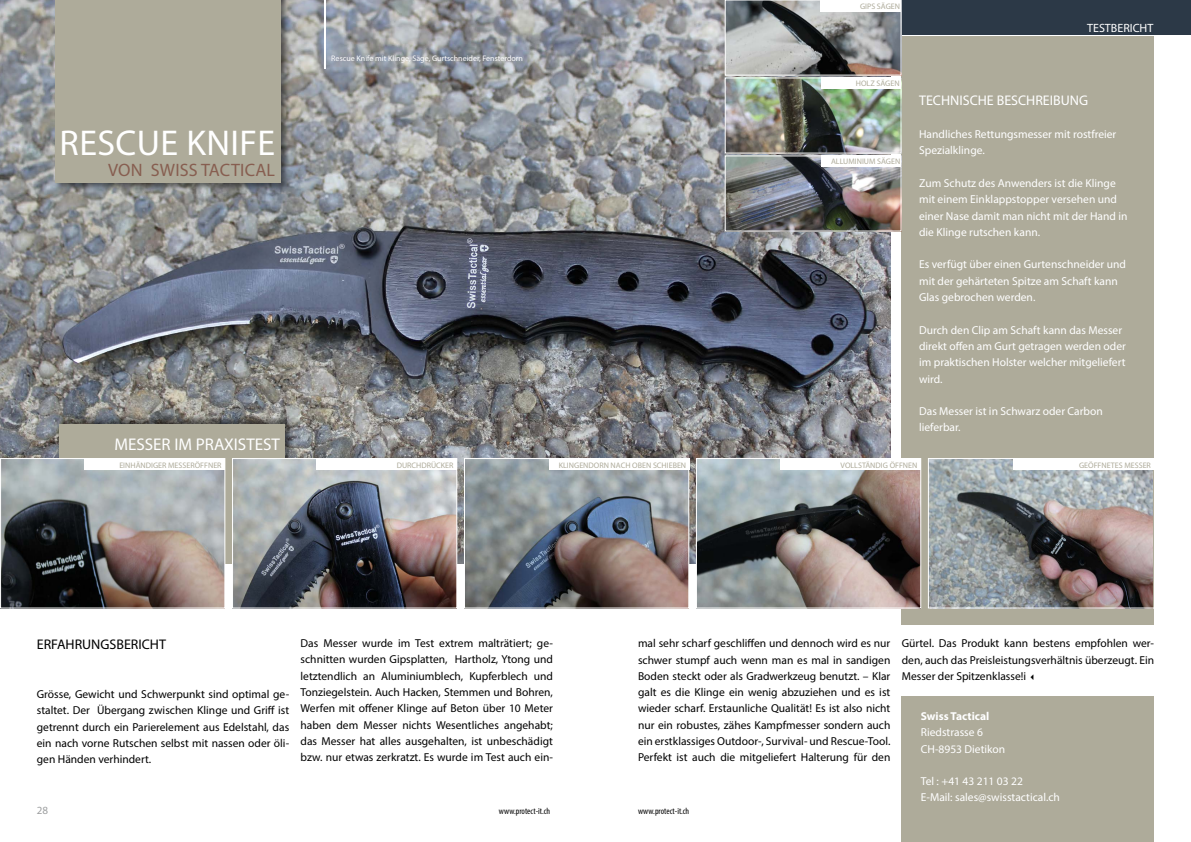
<style>
.page{position:relative;width:1191px;height:842px;background:#fff}
.page>*{position:absolute;margin:0;border:0;box-sizing:border-box;transform-origin:0 0}
.t1{font:36px "Myriad Pro";letter-spacing:.01em;color:#fff}
.t2{font:18px "Myriad Pro";letter-spacing:.01em;color:#875e50}
.t3{font:17px "Myriad Pro";color:#fff}
.t4{font:14px "Myriad Pro";color:#fff}
.t5{font:14px "Myriad Pro";color:#000}
.t6{font:12px "Myriad Pro";color:#fff}
.t7{font:11.5px/16.3px "Myriad Pro";color:#000;text-align:justify}
.t8{font:11.5px/16.3px "Myriad Pro";color:#fff}
.t9{font:700 11.5px "Myriad Pro";color:#fff}
.t10{font:11px "Myriad Pro";color:#9c9e9f}
.t11{font:condensed 9px "Myriad Pro";color:#000}
.t12{font:8px "Myriad Pro";color:#aeab9a}
.t13{font:8px "Myriad Pro";color:#fff}
</style>
<div class="page">
<div style="left:901px;top:0;width:290px;height:34px;background:#2c3947"></div>
<div style="left:901px;top:36px;width:253px;height:588px;background:#aeab9a"></div>
<img style="left:0;top:0;width:890px;height:564px">
<img style="left:466px;top:460px;width:221px;height:146px">
<div style="left:464px;top:458px;width:225px;height:150px;border:1px solid #fff"></div>
<img style="left:698px;top:460px;width:221px;height:146px">
<div style="left:696px;top:458px;width:225px;height:150px;border:1px solid #fff"></div>
<img style="left:930px;top:460px;width:222px;height:146px">
<div style="left:928px;top:458px;width:227px;height:150px;border:1px solid #fff"></div>
<div style="left:54px;top:0;width:236px;height:191px;background:#000;opacity:.5"></div>
<div style="left:55px;top:0;width:226px;height:182px;background:#aeab9a"></div>
<div style="left:57px;top:414px;width:237px;height:151px;background:#000;opacity:.5"></div>
<div style="left:60px;top:424px;width:225px;height:140px;background:#aeab9a"></div>
<img style="left:2px;top:460px;width:221px;height:146px">
<div style="left:0;top:458px;width:225px;height:150px;border:1px solid #fff"></div>
<img style="left:234px;top:460px;width:221px;height:146px">
<div style="left:232px;top:458px;width:225px;height:150px;border:1px solid #fff"></div>
<div style="left:901px;top:696px;width:253px;height:146px;background:#aeab9a"></div>
<img style="left:726px;top:2px;width:173px;height:72px">
<div style="left:724px;top:0;width:177px;height:76px;border:1px solid #fff"></div>
<img style="left:726px;top:79px;width:173px;height:73px">
<div style="left:724px;top:77px;width:177px;height:77px;border:1px solid #fff"></div>
<img style="left:726px;top:157px;width:173px;height:73px">
<div style="left:724px;top:155px;width:177px;height:77px;border:1px solid #fff"></div>
<div style="left:820px;top:155px;width:80px;height:11px;background:#fff"></div>
<div style="left:820px;top:77px;width:80px;height:12px;background:#fff"></div>
<div style="left:820px;top:0;width:81px;height:11px;background:#fff"></div>
<div style="left:549px;top:459px;width:140px;height:11px;background:#fff"></div>
<div style="left:316px;top:459px;width:140px;height:11px;background:#fff"></div>
<div style="left:84px;top:458px;width:141px;height:11px;background:#fff"></div>
<div style="left:780px;top:458px;width:140px;height:11px;background:#fff"></div>
<div style="left:1013px;top:458px;width:141px;height:11px;background:#fff"></div>
<hr style="left:325px;top:0;width:1px;height:68px;background:#fff">
<h1 class="t1" style="left:60px;top:120px;width:217px">RESCUE KNIFE</h1>
<h2 class="t2" style="left:108px;top:159px;width:168px">VON SWISS TACTICAL</h2>
<p class="t13" style="left:331px;top:53px;width:193px">Rescue Knife mit Klinge, Säge, Gurtschneider, Fensterdorn</p>
<h3 class="t3" style="left:114px;top:434px;width:167px">MESSER IM PRAXISTEST</h3>
<p class="t12" style="left:860px;top:1px;width:42px">GIPS SÄGEN</p>
<p class="t12" style="left:856px;top:79px;width:45px">HOLZ SÄGEN</p>
<p class="t12" style="left:831px;top:157px;width:71px">ALLUMINIUM SÄGEN</p>
<p class="t6" style="left:1087px;top:20px;width:68px">TESTBERICHT</p>
<p class="t4" style="left:919px;top:92px;width:170px">TECHNISCHE BESCHREIBUNG</p>
<p class="t8" style="left:919px;top:126px;width:199px">Handliches Rettungsmesser mit rostfreier<br>Spezialklinge.</p>
<p class="t8" style="left:919px;top:175px;width:210px">Zum Schutz des Anwenders ist die Klinge mit einem Einklappstopper versehen und einer Nase damit man nicht mit der Hand in die Klinge rutschen kann.</p>
<p class="t8" style="left:919px;top:256px;width:208px">Es verfügt über einen Gurtenschneider und mit der gehärteten Spitze am Schaft kann<br>Glas gebrochen werden.</p>
<p class="t8" style="left:919px;top:321px;width:208px">Durch den Clip am Schaft kann das Messer direkt offen am Gurt getragen werden oder im praktischen Holster welcher mitgeliefert wird.</p>
<p class="t8" style="left:919px;top:403px;width:185px">Das Messer ist in Schwarz oder Carbon lieferbar.</p>
<p class="t12" style="left:119px;top:460px;width:104px">EINHÄNDIGER MESSERÖFFNER</p>
<p class="t12" style="left:397px;top:460px;width:58px">DURCHDRÜCKER</p>
<p class="t12" style="left:559px;top:460px;width:129px">KLINGENDORN NACH OBEN SCHIEBEN</p>
<p class="t12" style="left:840px;top:460px;width:78px">VOLLSTÄNDIG ÖFFNEN</p>
<p class="t12" style="left:1079px;top:460px;width:73px">GEÖFFNETES MESSER</p>
<p class="t5" style="left:37px;top:636px;width:131px">ERFAHRUNGSBERICHT</p>
<p class="t7" style="left:37px;top:686px;width:254px">Grösse, Gewicht und Schwerpunkt sind optimal ge&shy;staltet. Der Übergang zwischen Klinge und Griff ist getrennt durch ein Parierelement aus Edelstahl, das ein nach vorne Rutschen selbst mit nassen oder öli&shy;gen Händen verhindert.</p>
<p class="t7" style="left:300px;top:635px;width:254px">Das Messer wurde im Test extrem malträtiert; ge&shy;schnitten wurden Gipsplatten, Hartholz, Ytong und letztendlich an Aluminiumblech, Kupferblech und Tonziegelstein. Auch Hacken, Stemmen und Bohren, Werfen mit offener Klinge auf Beton über 10 Meter haben dem Messer nichts Wesentliches angehabt; das Messer hat alles ausgehalten, ist unbeschädigt bzw. nur etwas zerkratzt. Es wurde im Test auch ein-</p>
<p class="t7" style="left:638px;top:635px;width:254px">mal sehr scharf geschliffen und dennoch wird es nur schwer stumpf auch wenn man es mal in sandigen Boden steckt oder als Gradwerkzeug benutzt. – Klar galt es die Klinge ein wenig abzuziehen und es ist wieder scharf. Erstaunliche Qualität! Es ist also nicht nur ein robustes, zähes Kampfmesser sondern auch ein erstklassiges Outdoor-, Survival- und Rescue-Tool.<br>Perfekt ist auch die mitgeliefert Halterung für den</p>
<p class="t10" style="left:37px;top:803px;width:13px">28</p>
<p class="t11" style="left:499px;top:805px;width:53px">www.protect-it.ch</p>
<p class="t11" style="left:638px;top:805px;width:53px">www.protect-it.ch</p>
<p class="t7" style="left:901px;top:635px;width:254px">Gürtel. Das Produkt kann bestens empfohlen wer&shy;den, auch das Preisleistungsverhältnis überzeugt. Ein Messer der Spitzenklasse!i ✓</p>
<p class="t9" style="left:920px;top:708px;width:70px">Swiss Tactical</p>
<p class="t8" style="left:920px;top:724px;width:86px">Riedstrasse 6<br>CH-8953 Dietikon</p>
<p class="t8" style="left:920px;top:773px;width:141px">Tel : +41 43 211 03 22<br>E-Mail: sales@swisstactical.ch</p>
</div>
